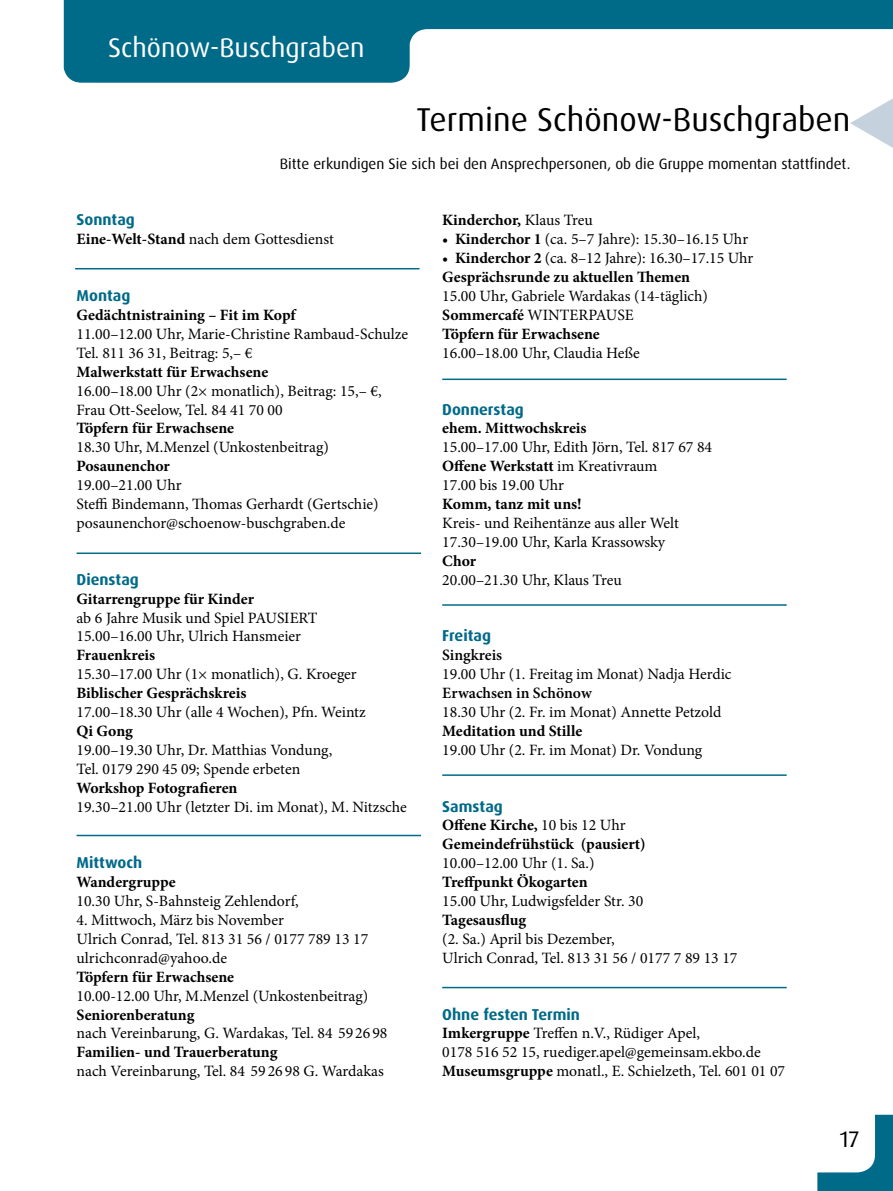
<style>
.page{position:relative;width:893px;height:1191px;background:#fff}
.page>*{position:absolute;margin:0;border:0;box-sizing:border-box;transform-origin:0 0}
.t1{font:33px "Dax OT";color:#000}
.t2{font:27px "Dax OT";color:#fff}
.t3{font:22.5px "Dax OT";color:#000}
.t4{font:15.75px/18.9px "Minion Pro";color:#000}
.t5{font:700 15.75px/18.9px "Minion Pro";color:#000}
.t6{font:700 15.75px "Dax OT";color:#006a89}
.t7{font:600 15.75px "Minion Pro";color:#000}
.t8{font:15px "Dax OT";color:#000}
.s1{font-weight:700}
.s2{font-weight:400}
</style>
<div class="page">
<svg style="left:817px;top:1114px;width:76px;height:77px"></svg>
<svg style="left:64px;top:0;width:829px;height:83px;fill:#006a89"></svg>
<svg style="left:850px;top:98px;width:43px;height:50px"></svg>
<hr style="left:75px;top:268px;width:345px;height:1px;background:#006a89">
<hr style="left:442px;top:378px;width:345px;height:2px;background:#006a89">
<hr style="left:442px;top:986px;width:345px;height:2px;background:#006a89">
<hr style="left:442px;top:604px;width:345px;height:2px;background:#006a89">
<hr style="left:442px;top:774px;width:345px;height:2px;background:#006a89">
<hr style="left:77px;top:552px;width:344px;height:2px;background:#006a89">
<hr style="left:77px;top:834px;width:344px;height:2px;background:#006a89">
<h2 class="t2" style="left:108px;top:31px;width:258px">Schönow-Buschgraben</h2>
<h1 class="t1" style="left:417px;top:99px;width:435px">Termine Schönow-Buschgraben</h1>
<p class="t8" style="left:280px;top:154px;width:572px">Bitte erkundigen Sie sich bei den Ansprechpersonen, ob die Gruppe momentan stattfindet.</p>
<p class="t6" style="left:77px;top:210px;width:60px">Sonntag</p>
<p class="t4" style="left:77px;top:230px;width:259px"><span class="s1">Eine-Welt-Stand</span> nach dem Gottesdienst</p>
<p class="t6" style="left:77px;top:285px;width:55px">Montag</p>
<p class="t5" style="left:77px;top:305px;width:221px">Gedächtnistraining – Fit im Kopf</p>
<p class="t4" style="left:77px;top:324px;width:333px">11.00–12.00 Uhr, Marie-Christine Rambaud-Schulze<br>Tel. 811 36 31, Beitrag: 5,– €</p>
<p class="t5" style="left:77px;top:362px;width:193px">Malwerkstatt für Erwachsene</p>
<p class="t4" style="left:77px;top:381px;width:307px">16.00–18.00 Uhr (2× monatlich), Beitrag: 15,– €,<br>Frau Ott-Seelow, Tel. 84 41 70 00</p>
<p class="t5" style="left:77px;top:419px;width:159px">Töpfern für Erwachsene</p>
<p class="t4" style="left:77px;top:438px;width:254px">18.30 Uhr, M.Menzel (Unkostenbeitrag)</p>
<p class="t5" style="left:77px;top:456px;width:95px">Posaunenchor</p>
<p class="t4" style="left:77px;top:476px;width:304px">19.00–21.00 Uhr<br>Steffi Bindemann, Thomas Gerhardt (Gertschie) posaunenchor@schoenow-buschgraben.de</p>
<p class="t6" style="left:77px;top:569px;width:64px">Dienstag</p>
<p class="t5" style="left:77px;top:589px;width:179px">Gitarrengruppe für Kinder</p>
<p class="t4" style="left:77px;top:608px;width:243px">ab 6 Jahre Musik und Spiel PAUSIERT<br>15.00–16.00 Uhr, Ulrich Hansmeier</p>
<p class="t5" style="left:77px;top:645px;width:80px">Frauenkreis</p>
<p class="t4" style="left:77px;top:665px;width:282px">15.30–17.00 Uhr (1× monatlich), G. Kroeger</p>
<p class="t5" style="left:77px;top:683px;width:171px">Biblischer Gesprächskreis</p>
<p class="t4" style="left:77px;top:702px;width:291px">17.00–18.30 Uhr (alle 4 Wochen), Pfn. Weintz</p>
<p class="t5" style="left:77px;top:721px;width:58px">Qi Gong</p>
<p class="t4" style="left:77px;top:740px;width:257px">19.00–19.30 Uhr, Dr. Matthias Vondung,<br>Tel. 0179 290 45 09; Spende erbeten</p>
<p class="t5" style="left:77px;top:778px;width:163px">Workshop Fotografieren</p>
<p class="t4" style="left:77px;top:797px;width:332px">19.30–21.00 Uhr (letzter Di. im Monat), M. Nitzsche</p>
<p class="t6" style="left:77px;top:852px;width:67px">Mittwoch</p>
<p class="t5" style="left:77px;top:872px;width:101px">Wandergruppe</p>
<p class="t4" style="left:77px;top:891px;width:224px">10.30 Uhr, S-Bahnsteig Zehlendorf,</p>
<p class="t4" style="left:77px;top:910px;width:293px">4. Mittwoch, März bis November<br>Ulrich Conrad, Tel. 813 31 56 / 0177 789 13 17 ulrichconrad@yahoo.de</p>
<p class="t5" style="left:77px;top:967px;width:159px">Töpfern für Erwachsene</p>
<p class="t4" style="left:77px;top:986px;width:293px">10.00-12.00 Uhr, M.Menzel (Unkostenbeitrag)</p>
<p class="t5" style="left:77px;top:1004px;width:119px">Seniorenberatung</p>
<p class="t4" style="left:77px;top:1024px;width:312px">nach Vereinbarung, G. Wardakas, Tel. 84 59 26 98</p>
<p class="t5" style="left:77px;top:1042px;width:202px">Familien- und Trauerberatung</p>
<p class="t4" style="left:77px;top:1061px;width:309px">nach Vereinbarung, Tel. 84 59 26 98 G. Wardakas</p>
<p class="t5" style="left:442px;top:211px;width:152px">Kinderchor, <span class="s2">Klaus Treu</span></p>
<p class="t4" style="left:442px;top:230px;width:307px">• <span class="s1">Kinderchor 1</span> (ca. 5–7 Jahre): 15.30–16.15 Uhr</p>
<p class="t5" style="left:442px;top:248px;width:313px"><span class="s2">•</span> Kinderchor 2 <span class="s2">(ca. 8–12 Jahre): 16.30–17.15 Uhr<br></span>Gesprächsrunde zu aktuellen Themen</p>
<p class="t4" style="left:442px;top:287px;width:267px">15.00 Uhr, Gabriele Wardakas (14-täglich)<br><span class="s1">Sommercafé</span> WINTERPAUSE<br><span class="s1">Töpfern für Erwachsene</span></p>
<p class="t4" style="left:442px;top:343px;width:199px">16.00–18.00 Uhr, Claudia Heße</p>
<p class="t6" style="left:442px;top:399px;width:83px">Donnerstag</p>
<p class="t5" style="left:442px;top:419px;width:146px">ehem. Mittwochskreis</p>
<p class="t4" style="left:442px;top:438px;width:271px">15.00–17.00 Uhr, Edith Jörn, Tel. 817 67 84<br><span class="s1">Offene Werkstatt</span> im Kreativraum<br>17.00 bis 19.00 Uhr</p>
<p class="t5" style="left:442px;top:494px;width:141px">Komm, tanz mit uns!</p>
<p class="t4" style="left:442px;top:513px;width:238px">Kreis- und Reihentänze aus aller Welt<br>17.30–19.00 Uhr, Karla Krassowsky</p>
<p class="t5" style="left:442px;top:551px;width:35px">Chor</p>
<p class="t4" style="left:442px;top:570px;width:181px">20.00–21.30 Uhr, Klaus Treu</p>
<p class="t6" style="left:442px;top:626px;width:50px">Freitag</p>
<p class="t7" style="left:442px;top:644px;width:61px">Singkreis</p>
<p class="t4" style="left:442px;top:665px;width:291px">19.00 Uhr (1. Freitag im Monat) Nadja Herdic</p>
<p class="t7" style="left:442px;top:682px;width:151px">Erwachsen in Schönow</p>
<p class="t4" style="left:442px;top:702px;width:281px">18.30 Uhr (2. Fr. im Monat) Annette Petzold</p>
<p class="t5" style="left:442px;top:721px;width:142px">Meditation und Stille</p>
<p class="t4" style="left:442px;top:740px;width:262px">19.00 Uhr (2. Fr. im Monat) Dr. Vondung</p>
<p class="t6" style="left:442px;top:796px;width:62px">Samstag</p>
<p class="t5" style="left:442px;top:815px;width:205px">Offene Kirche, <span class="s2">10 bis 12 Uhr<br></span>Gemeindefrühstück (pausiert)</p>
<p class="t4" style="left:442px;top:854px;width:154px">10.00–12.00 Uhr (1. Sa.)</p>
<p class="t5" style="left:442px;top:872px;width:147px">Treffpunkt Ökogarten</p>
<p class="t4" style="left:442px;top:891px;width:203px">15.00 Uhr, Ludwigsfelder Str. 30</p>
<p class="t5" style="left:442px;top:910px;width:86px">Tagesausflug</p>
<p class="t4" style="left:442px;top:929px;width:297px">(2. Sa.) April bis Dezember,<br>Ulrich Conrad, Tel. 813 31 56 / 0177 7 89 13 17</p>
<p class="t6" style="left:442px;top:1004px;width:139px">Ohne festen Termin</p>
<p class="t4" style="left:442px;top:1024px;width:344px"><span class="s1">Imkergruppe</span> Treffen n.V., Rüdiger Apel,<br>0178 516 52 15, ruediger.apel@gemeinsam.ekbo.de<br><span class="s1">Museumsgruppe</span> monatl., E. Schielzeth, Tel. 601 01 07</p>
<h3 class="t3" style="left:840px;top:1124px;width:21px">17</h3>
</div>
